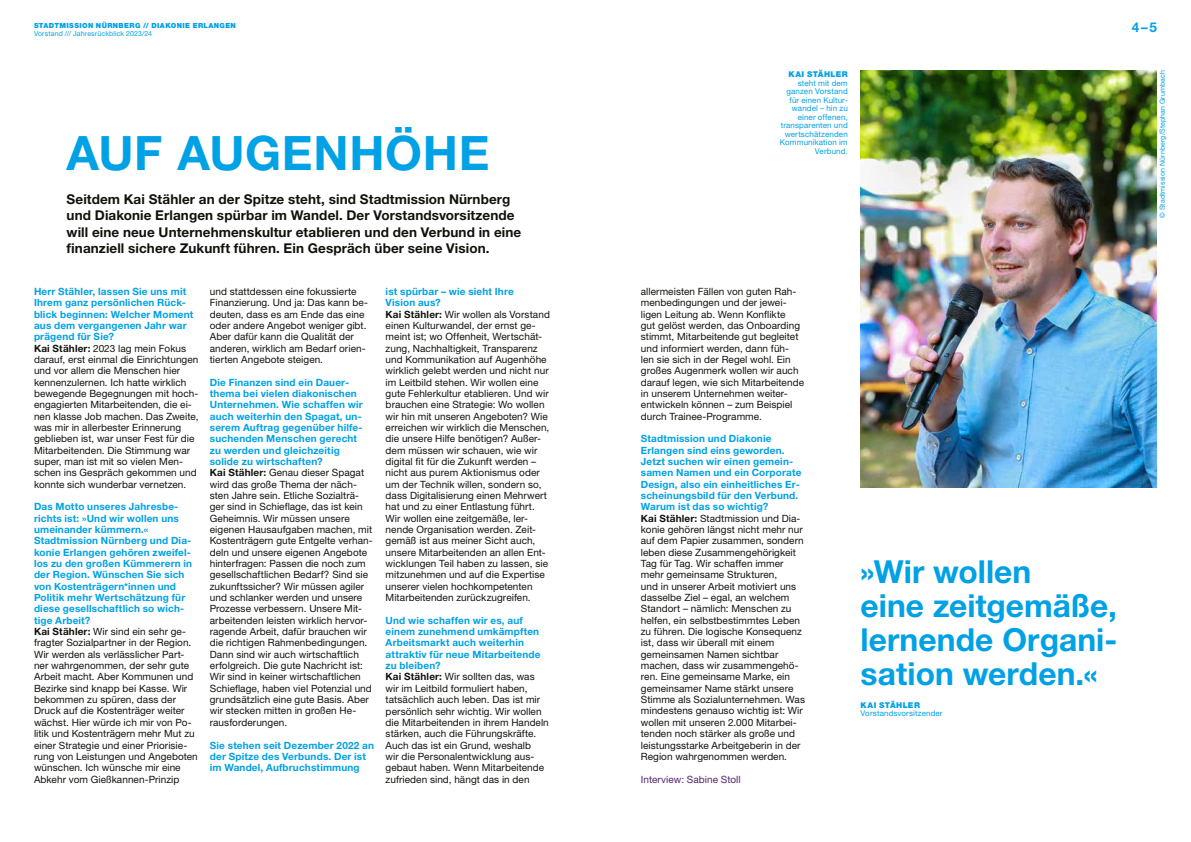
<style>
.page{position:relative;width:1191px;height:842px;background:#fff}
.page>*{position:absolute;margin:0;border:0;box-sizing:border-box;transform-origin:0 0}
.t1{font:700 47.5px "Helvetica Neue LT Pro";letter-spacing:.015em;color:#00a1e5}
.t2{font:700 31.8px/34px "Helvetica Neue LT Pro";color:#00a1e5}
.t3{font:700 13.5px/16.2px "Helvetica Neue LT Pro";letter-spacing:.005em;color:#12120d}
.t4{font:700 13.5px "Helvetica Neue LT Pro";color:#00a1e5}
.t5{font:10px/11.3px "Helvetica Neue LT Pro";letter-spacing:.005em;color:#12120d}
.t6{font:700 10px/11.3px "Helvetica Neue LT Pro";letter-spacing:.015em;color:#00a1e5}
.t7{font:10px "Helvetica Neue LT Pro";letter-spacing:.005em;color:#552371}
.t8{font:8px/8.5px "Helvetica Neue LT Pro";letter-spacing:.015em;color:#00a1e5;text-align:right}
.t9{font:900 8px "Helvetica Neue LT Pro";letter-spacing:.045em;color:#00a1e5}
.t10{font:7px "Helvetica Neue LT Pro";letter-spacing:.02em;color:#00a1e5}
.t11{font:900 7px "Helvetica Neue LT Pro";letter-spacing:.05em;color:#00a1e5}
.s1{font-weight:700;color:#00a1e5}
.s2{font-weight:700}
</style>
<div class="page">
<img style="left:860px;top:70px;width:297px;height:418px">
<p class="t11" style="left:34px;top:21px;width:203px">STADTMISSION NÜRNBERG // DIAKONIE ERLANGEN</p>
<p class="t10" style="left:34px;top:30px;width:120px">Vorstand /// Jahresrückblick 2023/24</p>
<h1 class="t1" style="left:67px;top:124px;width:424px">AUF AUGENHÖHE</h1>
<p class="t3" style="left:67px;top:191px;width:456px">Seitdem Kai Stähler an der Spitze steht, sind Stadtmission Nürnberg und Diakonie Erlangen spürbar im Wandel. Der Vorstandsvorsitzende will eine neue Unternehmenskultur etablieren und den Verbund in eine finanziell sichere Zukunft führen. Ein Gespräch über seine Vision.</p>
<p class="t5" style="left:210px;top:285px;width:160px">und stattdessen eine fokussierte<br>Finanzierung. Und ja: Das kann be&shy;deuten, dass es am Ende das eine oder andere Angebot weniger gibt.<br>Aber dafür kann die Qualität der anderen, wirklich am Bedarf orien&shy;tierten Angebote steigen.</p>
<p class="t5" style="left:210px;top:376px;width:164px"><span class="s1">Die Finanzen sind ein Dauer&shy;thema bei vielen diakonischen<br>Unternehmen. Wie schaffen wir auch weiterhin den Spagat, un&shy;serem Auftrag gegenüber hilfe&shy;suchenden Menschen gerecht<br>zu werden und gleichzeitig<br>solide zu wirtschaften?<br></span><span class="s2">Kai Stähler:</span> Genau dieser Spagat wird das große Thema der näch&shy;sten Jahre sein. Etliche Sozialträ&shy;ger sind in Schieflage, das ist kein<br>Geheimnis. Wir müssen unsere eigenen Hausaufgaben machen, mit<br>Kostenträgern gute Entgelte verhan&shy;deln und unsere eigenen Angebote hinterfragen: Passen die noch zum gesellschaftlichen Bedarf? Sind sie zukunftssicher? Wir müssen agiler und schlanker werden und unsere<br>Prozesse verbessern. Unsere Mit&shy;arbeitenden leisten wirklich hervor&shy;ragende Arbeit, dafür brauchen wir die richtigen Rahmenbedingungen.<br>Dann sind wir auch wirtschaftlich erfolgreich. Die gute Nachricht ist:<br>Wir sind in keiner wirtschaftlichen<br>Schieflage, haben viel Potenzial und grundsätzlich eine gute Basis. Aber wir stecken mitten in großen He&shy;rausforderungen.</p>
<p class="t6" style="left:210px;top:739px;width:166px">Sie stehen seit Dezember 2022 an der Spitze des Verbunds. Der ist im Wandel, Aufbruchstimmung</p>
<p class="t5" style="left:34px;top:285px;width:166px"><span class="s1">Herr Stähler, lassen Sie uns mit<br>Ihrem ganz persönlichen Rück&shy;blick beginnen: Welcher Moment aus dem vergangenen Jahr war prägend für Sie?<br></span><span class="s2">Kai Stähler:</span> 2023 lag mein Fokus darauf, erst einmal die Einrichtungen und vor allem die Menschen hier kennenzulernen. Ich hatte wirklich bewegende Begegnungen mit hoch&shy;engagierten Mitarbeitenden, die ei&shy;nen klasse Job machen. Das Zweite, was mir in allerbester Erinnerung geblieben ist, war unser Fest für die<br>Mitarbeitenden. Die Stimmung war super, man ist mit so vielen Men&shy;schen ins Gespräch gekommen und konnte sich wunderbar vernetzen.</p>
<p class="t5" style="left:34px;top:501px;width:165px"><span class="s1">Das Motto unseres Jahresbe&shy;richts ist: »Und wir wollen uns umeinander kümmern.«<br>Stadtmission Nürnberg und Dia&shy;konie Erlangen gehören zweifel&shy;los zu den großen Kümmerern in der Region. Wünschen Sie sich von Kostenträgern*innen und<br>Politik mehr Wertschätzung für diese gesellschaftlich so wich&shy;tige Arbeit?<br></span><span class="s2">Kai Stähler:</span> Wir sind ein sehr ge&shy;fragter Sozialpartner in der Region.<br>Wir werden als verlässlicher Part&shy;ner wahrgenommen, der sehr gute<br>Arbeit macht. Aber Kommunen und<br>Bezirke sind knapp bei Kasse. Wir bekommen zu spüren, dass der<br>Druck auf die Kostenträger weiter wächst. Hier würde ich mir von Po&shy;litik und Kostenträgern mehr Mut zu einer Strategie und einer Priorisie&shy;rung von Leistungen und Angeboten wünschen. Ich wünsche mir eine<br>Abkehr vom Gießkannen-Prinzip</p>
<p class="t5" style="left:386px;top:286px;width:166px"><span class="s1">ist spürbar – wie sieht Ihre<br>Vision aus?<br></span><span class="s2">Kai Stähler:</span> Wir wollen als Vorstand einen Kulturwandel, der ernst ge&shy;meint ist; wo Offenheit, Wertschät&shy;zung, Nachhaltigkeit, Transparenz und Kommunikation auf Augenhöhe wirklich gelebt werden und nicht nur im Leitbild stehen. Wir wollen eine gute Fehlerkultur etablieren. Und wir brauchen eine Strategie: Wo wollen wir hin mit unseren Angeboten? Wie erreichen wir wirklich die Menschen, die unsere Hilfe benötigen? Außer&shy;dem müssen wir schauen, wie wir digital fit für die Zukunft werden – nicht aus purem Aktionismus oder um der Technik willen, sondern so, dass Digitalisierung einen Mehrwert hat und zu einer Entlastung führt.<br>Wir wollen eine zeitgemäße, ler&shy;nende Organisation werden. Zeit&shy;gemäß ist aus meiner Sicht auch, unsere Mitarbeitenden an allen Ent&shy;wicklungen Teil haben zu lassen, sie mitzunehmen und auf die Expertise unserer vielen hochkompetenten Mitarbeitenden zurückzugreifen.</p>
<p class="t5" style="left:386px;top:614px;width:165px"><span class="s1">Und wie schaffen wir es, auf einem zunehmend umkämpften<br>Arbeitsmarkt auch weiterhin attraktiv für neue Mitarbeitende zu bleiben?<br></span><span class="s2">Kai Stähler:</span> Wir sollten das, was wir im Leitbild formuliert haben, tatsächlich auch leben. Das ist mir persönlich sehr wichtig. Wir wollen die Mitarbeitenden in ihrem Handeln stärken, auch die Führungskräfte.<br>Auch das ist ein Grund, weshalb<br>wir die Personalentwicklung aus&shy;gebaut haben. Wenn Mitarbeitende zufrieden sind, hängt das in den</p>
<p class="t9" style="left:788px;top:69px;width:61px">KAI STÄHLER</p>
<p class="t8" style="left:780px;top:78px;width:69px">steht mit dem ganzen Vorstand für einen Kultur&shy;wandel – hin zu einer offenen, transparenten und wertschätzenden<br>Kommunikation im<br>Verbund.</p>
<h3 class="t4" style="left:1131px;top:19px;width:27px">4–5</h3>
<p class="t10" style="left:1158px;top:218px;width:149px;rotate:-90deg">© Stadtmission Nürnberg/Stephan Grumbach</p>
<p class="t5" style="left:641px;top:285px;width:165px">allermeisten Fällen von guten Rah&shy;menbedingungen und der jewei&shy;ligen Leitung ab. Wenn Konflikte<br>gut gelöst werden, das Onboarding stimmt, Mitarbeitende gut begleitet und informiert werden, dann füh&shy;len sie sich in der Regel wohl. Ein großes Augenmerk wollen wir auch darauf legen, wie sich Mitarbeitende in unserem Unternehmen weiter&shy;entwickeln können – zum Beispiel durch Trainee-Programme.</p>
<p class="t5" style="left:641px;top:433px;width:166px"><span class="s1">Stadtmission und Diakonie<br>Erlangen sind eins geworden.<br>Jetzt suchen wir einen gemein&shy;samen Namen und ein Corporate<br>Design, also ein einheitliches Er&shy;scheinungsbild für den Verbund.<br>Warum ist das so wichtig?<br></span><span class="s2">Kai Stähler:</span> Stadtmission und Dia&shy;konie gehören längst nicht mehr nur auf dem Papier zusammen, sondern leben diese Zusammengehörigkeit<br>Tag für Tag. Wir schaffen immer mehr gemeinsame Strukturen,<br>und in unserer Arbeit motiviert uns dasselbe Ziel – egal, an welchem<br>Standort – nämlich: Menschen zu helfen, ein selbstbestimmtes Leben zu führen. Die logische Konsequenz ist, dass wir überall mit einem gemeinsamen Namen sichtbar machen, dass wir zusammengehö&shy;ren. Eine gemeinsame Marke, ein gemeinsamer Name stärkt unsere<br>Stimme als Sozialunternehmen. Was mindestens genauso wichtig ist: Wir wollen mit unseren 2.000 Mitarbei&shy;tenden noch stärker als große und leistungsstarke Arbeitgeberin in der<br>Region wahrgenommen werden.</p>
<p class="t7" style="left:641px;top:773px;width:101px">Interview: Sabine Stoll</p>
<h2 class="t2" style="left:860px;top:554px;width:258px">»Wir wollen<br>eine zeitgemäße, lernende Organi&shy;sation werden.«</h2>
<p class="t9" style="left:860px;top:700px;width:61px">KAI STÄHLER</p>
<p class="t8" style="left:860px;top:709px;width:83px">Vorstandsvorsitzender</p>
</div>
